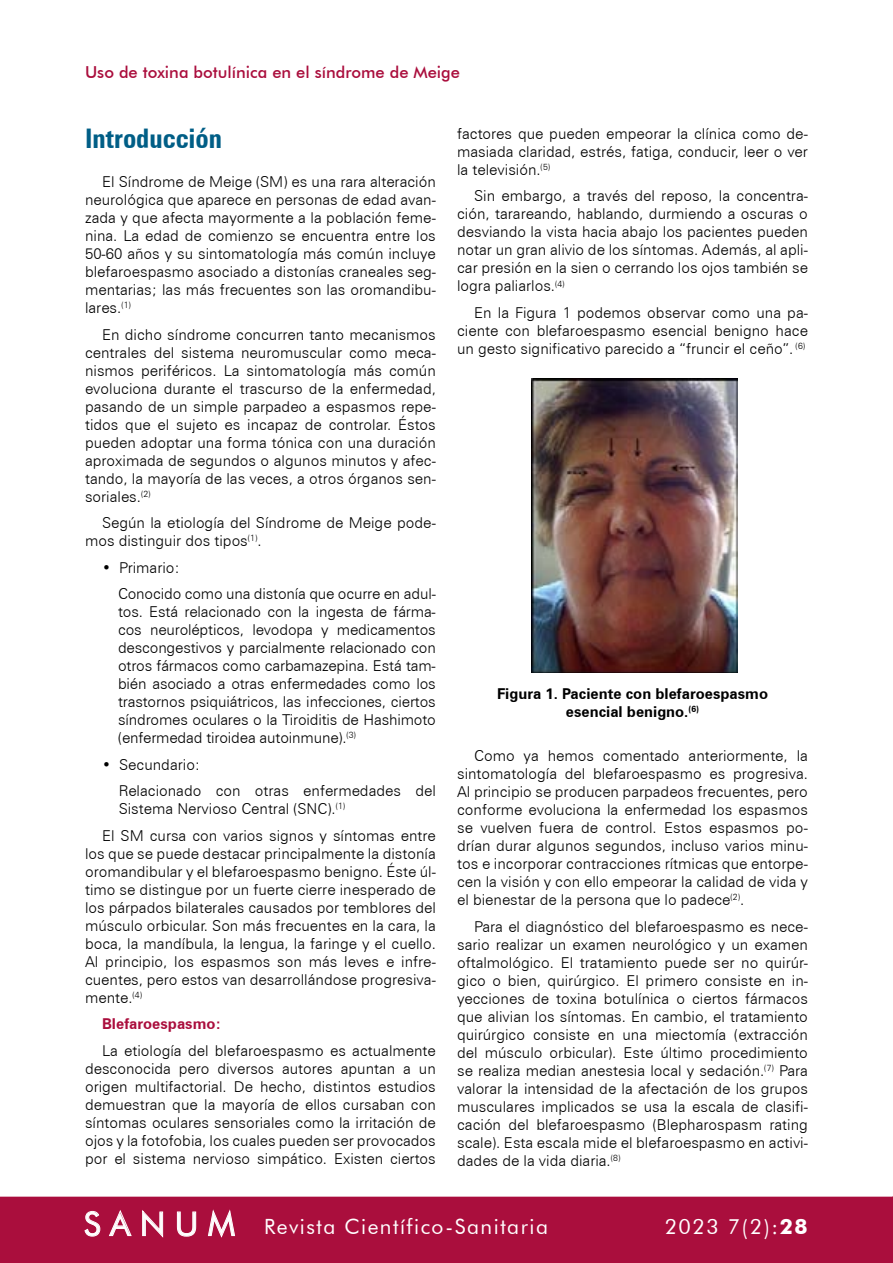
<style>
.page{position:relative;width:893px;height:1263px;background:#fff}
.page>*{position:absolute;margin:0;border:0;box-sizing:border-box;transform-origin:0 0}
.t1{font:700 condensed 27px "Zurich BT";color:#005e86}
.t2{font:21px "Futura BT";letter-spacing:.07em;color:#fff}
.t3{font:500 16.5px "Futura BT";color:#aa0e3d}
.t4{font:300 15px/18px "Zurich BT";color:#000;text-align:justify}
.t5{font:700 15px/18px "Zurich BT";color:#000;text-align:center}
.t6{font:700 15px "Zurich BT";color:#aa0e3d}
.s1{font-size:33px}
.s2{font-weight:700}
</style>
<div class="page">
<div style="left:0;top:1197px;width:893px;height:66px;background:#aa0e3d"></div>
<img style="left:532px;top:379px;width:205px;height:293px">
<p class="t3" style="left:85px;top:62px;width:376px">Uso de toxina botulínica en el síndrome de Meige</p>
<h1 class="t1" style="left:85px;top:122px;width:138px">Introducción</h1>
<p class="t4" style="left:85px;top:173px;width:352px;text-indent:17px">El Síndrome de Meige (SM) es una rara alteración neurológica que aparece en personas de edad avan&shy;zada y que afecta mayormente a la población feme&shy;nina. La edad de comienzo se encuentra entre los 50-60 años y su sintomatología más común incluye blefaroespasmo asociado a distonías craneales seg&shy;mentarias; las más frecuentes son las oromandibu&shy;lares.<sup>(1)</sup></p>
<p class="t4" style="left:85px;top:325px;width:352px;text-indent:17px">En dicho síndrome concurren tanto mecanismos centrales del sistema neuromuscular como meca&shy;nismos periféricos. La sintomatología más común evoluciona durante el trascurso de la enfermedad, pasando de un simple parpadeo a espasmos repe&shy;tidos que el sujeto es incapaz de controlar. Éstos pueden adoptar una forma tónica con una duración aproximada de segundos o algunos minutos y afec&shy;tando, la mayoría de las veces, a otros órganos sen&shy;soriales.<sup>(2)</sup></p>
<p class="t4" style="left:85px;top:514px;width:352px;text-indent:17px">Según la etiología del Síndrome de Meige pode&shy;mos distinguir dos tipos<sup>(1)</sup>.</p>
<p class="t4" style="left:118px;top:554px;width:319px;line-height:26.5px;text-indent:-16px">• Primario:<br>Conocido como una distonía que ocurre en adul-</p>
<p class="t4" style="left:118px;top:603px;width:319px">tos. Está relacionado con la ingesta de fárma&shy;cos neurolépticos, levodopa y medicamentos descongestivos y parcialmente relacionado con otros fármacos como carbamazepina. Está tam&shy;bién asociado a otras enfermedades como los trastornos psiquiátricos, las infecciones, ciertos síndromes oculares o la Tiroiditis de Hashimoto (enfermedad tiroidea autoinmune).<sup>(3)</sup></p>
<p class="t4" style="left:119px;top:751px;width:319px;line-height:26.5px;text-indent:-17px">• Secundario:<br>Relacionado con otras enfermedades del</p>
<p class="t4" style="left:102px;top:796px;width:335px;line-height:26.5px;text-indent:17px">Sistema Nervioso Central (SNC).<sup>(1)<br></sup>El SM cursa con varios signos y síntomas entre</p>
<p class="t4" style="left:85px;top:844px;width:352px">los que se puede destacar principalmente la distonía oromandibular y el blefaroespasmo benigno. Éste úl&shy;timo se distingue por un fuerte cierre inesperado de los párpados bilaterales causados por temblores del músculo orbicular. Son más frecuentes en la cara, la boca, la mandíbula, la lengua, la faringe y el cuello.<br>Al principio, los espasmos son más leves e infre&shy;cuentes, pero estos van desarrollándose progresiva&shy;mente.<sup>(4)</sup></p>
<p class="t6" style="left:102px;top:1015px;width:121px">Blefaroespasmo:</p>
<p class="t4" style="left:85px;top:1041px;width:352px;text-indent:17px">La etiología del blefaroespasmo es actualmente desconocida pero diversos autores apuntan a un origen multifactorial. De hecho, distintos estudios demuestran que la mayoría de ellos cursaban con síntomas oculares sensoriales como la irritación de ojos y la fotofobia, los cuales pueden ser provocados por el sistema nervioso simpático. Existen ciertos</p>
<p class="t4" style="left:457px;top:124px;width:352px">factores que pueden empeorar la clínica como de&shy;masiada claridad, estrés, fatiga, conducir, leer o ver la televisión.<sup>(5)</sup></p>
<p class="t4" style="left:457px;top:187px;width:352px;text-indent:17px">Sin embargo, a través del reposo, la concentra&shy;ción, tarareando, hablando, durmiendo a oscuras o desviando la vista hacia abajo los pacientes pueden notar un gran alivio de los síntomas. Además, al apli&shy;car presión en la sien o cerrando los ojos también se logra paliarlos.<sup>(4)</sup></p>
<p class="t4" style="left:457px;top:304px;width:352px;text-indent:17px">En la Figura 1 podemos observar como una pa&shy;ciente con blefaroespasmo esencial benigno hace un gesto significativo parecido a “fruncir el ceño”. <sup>(6)</sup></p>
<p class="t5" style="left:497px;top:684px;width:272px">Figura 1. Paciente con blefaroespasmo esencial benigno.<sup>(6)</sup></p>
<p class="t4" style="left:457px;top:747px;width:352px;text-indent:17px">Como ya hemos comentado anteriormente, la sintomatología del blefaroespasmo es progresiva.<br>Al principio se producen parpadeos frecuentes, pero conforme evoluciona la enfermedad los espasmos se vuelven fuera de control. Estos espasmos po&shy;drían durar algunos segundos, incluso varios minu&shy;tos e incorporar contracciones rítmicas que entorpe&shy;cen la visión y con ello empeorar la calidad de vida y el bienestar de la persona que lo padece<sup>(2)</sup>.</p>
<p class="t4" style="left:457px;top:917px;width:352px;text-indent:17px">Para el diagnóstico del blefaroespasmo es nece&shy;sario realizar un examen neurológico y un examen oftalmológico. El tratamiento puede ser no quirúr&shy;gico o bien, quirúrgico. El primero consiste en in&shy;yecciones de toxina botulínica o ciertos fármacos que alivian los síntomas. En cambio, el tratamiento quirúrgico consiste en una miectomía (extracción del músculo orbicular). Este último procedimiento se realiza median anestesia local y sedación.<sup>(7)</sup> Para valorar la intensidad de la afectación de los grupos musculares implicados se usa la escala de clasifi&shy;cación del blefaroespasmo (Blepharospasm rating scale). Esta escala mide el blefaroespasmo en activi&shy;dades de la vida diaria.<sup>(8)</sup></p>
<h2 class="t2" style="left:84px;top:1214px;width:466px"><span class="s1">S A N U M</span> Revista Científico-Sanitaria</h2>
<h2 class="t2" style="left:665px;top:1214px;width:144px">2023 7(2):<span class="s2">28</span></h2>
</div>
